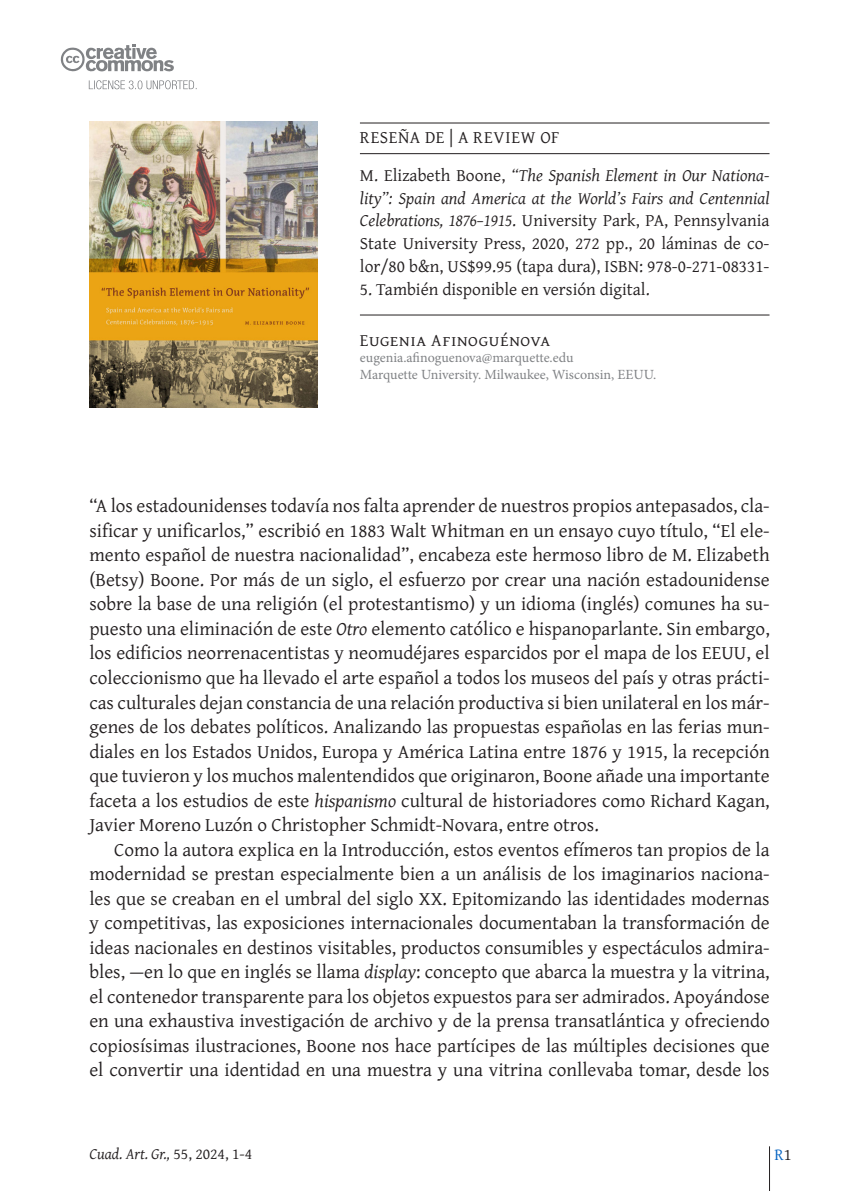
<style>
.page{position:relative;width:844px;height:1191px;background:#fff}
.page>*{position:absolute;margin:0;border:0;box-sizing:border-box;transform-origin:0 0}
.nosangr_caja{font:19.25px/24.5px "Gentium Plus";color:#231f20;text-align:justify}
.sps_cita_resena{font:17.5px/22.8px "Gentium Plus";color:#231f20;text-align:justify}
.sps_autor{font:17.5px "Gentium Plus";letter-spacing:.04em;color:#231f20}
.sps_comocitar_tit{font:17.5px "Gentium Plus";letter-spacing:.035em;color:#231f20}
.t1{font:16.62px "Gentium Plus";color:#0563c1}
.t2{font:italic 15.75px "Gentium Plus";color:#231f20}
.sps_afiliaciones{font:14px "Minion Pro";letter-spacing:-.005em;color:#808285}
.s1{font-style:italic}
.s2{font-style:normal}
.s3{color:#231f20}
</style>
<div class="page">
<hr style="left:769px;top:1146px;width:1px;height:45px;background:#231f20">
<svg style="left:89px;top:80px;width:107px;height:9px"></svg>
<svg style="left:60px;top:44px;width:114px;height:28px"></svg>
<hr style="left:360px;top:123px;width:409px;height:1px;background:#231f20">
<hr style="left:360px;top:153px;width:409px;height:1px;background:#231f20">
<hr style="left:360px;top:314px;width:409px;height:1px;background:#231f20">
<img style="left:89px;top:122px;width:228px;height:285px">
<p class="sps_comocitar_tit" style="left:360px;top:121px;width:201px">RESEÑA DE | A REVIEW OF</p>
<p class="sps_cita_resena" style="left:360px;top:162px;width:411px">M. Elizabeth Boone, <span class="s1">“The Spanish Element in Our Nationa&shy;lity”: Spain and America at the World’s Fairs and Centennial Celebrations, 1876–1915</span>. University Park, PA, Pennsylvania State University Press, 2020, 272 pp., 20 láminas de co&shy;lor/80 b&amp;n, US$99.95 (tapa dura), ISBN: 978-0-271-08331-</p>
<p class="sps_cita_resena" style="left:360px;top:276px;width:291px">5. También disponible en versión digital.</p>
<p class="sps_autor" style="left:360px;top:323px;width:192px">Eugenia Afinoguénova</p>
<p class="sps_afiliaciones" style="left:360px;top:348px;width:215px">eugenia.afinoguenova@marquette.edu</p>
<p class="sps_afiliaciones" style="left:360px;top:365px;width:298px">Marquette University. Milwaukee, Wisconsin, EEUU.</p>
<p class="nosangr_caja" style="left:89px;top:492px;width:681px">“A los estadounidenses todavía nos falta aprender de nuestros propios antepasados, cla&shy;sificar y unificarlos,” escribió en 1883 Walt Whitman en un ensayo cuyo título, “El ele&shy;mento español de nuestra nacionalidad”, encabeza este hermoso libro de M. Elizabeth (Betsy) Boone. Por más de un siglo, el esfuerzo por crear una nación estadounidense sobre la base de una religión (el protestantismo) y un idioma (inglés) comunes ha su&shy;puesto una eliminación de este <span class="s1">Otro</span> elemento católico e hispanoparlante. Sin embargo, los edificios neorrenacentistas y neomudéjares esparcidos por el mapa de los EEUU, el coleccionismo que ha llevado el arte español a todos los museos del país y otras prácti&shy;cas culturales dejan constancia de una relación productiva si bien unilateral en los már&shy;genes de los debates políticos. Analizando las propuestas españolas en las ferias mun&shy;diales en los Estados Unidos, Europa y América Latina entre 1876 y 1915, la recepción que tuvieron y los muchos malentendidos que originaron, Boone añade una importante faceta a los estudios de este <span class="s1">hispanismo</span> cultural de historiadores como Richard Kagan, Javier Moreno Luzón o Christopher Schmidt-Novara, entre otros.</p>
<p class="nosangr_caja" style="left:89px;top:835px;width:681px;text-indent:25px">Como la autora explica en la Introducción, estos eventos efímeros tan propios de la modernidad se prestan especialmente bien a un análisis de los imaginarios naciona&shy;les que se creaban en el umbral del siglo XX. Epitomizando las identidades modernas y competitivas, las exposiciones internacionales documentaban la transformación de ideas nacionales en destinos visitables, productos consumibles y espectáculos admira&shy;bles, —en lo que en inglés se llama <span class="s1">display</span>: concepto que abarca la muestra y la vitrina, el contenedor transparente para los objetos expuestos para ser admirados. Apoyándose en una exhaustiva investigación de archivo y de la prensa transatlántica y ofreciendo copiosísimas ilustraciones, Boone nos hace partícipes de las múltiples decisiones que el convertir una identidad en una muestra y una vitrina conllevaba tomar, desde los</p>
<p class="t2" style="left:89px;top:1138px;width:164px">Cuad. Art. Gr., <span class="s2">55, 2024, 1-4</span></p>
<p class="t1" style="left:774px;top:1138px;width:19px">R<span class="s3">1</span></p>
</div>
